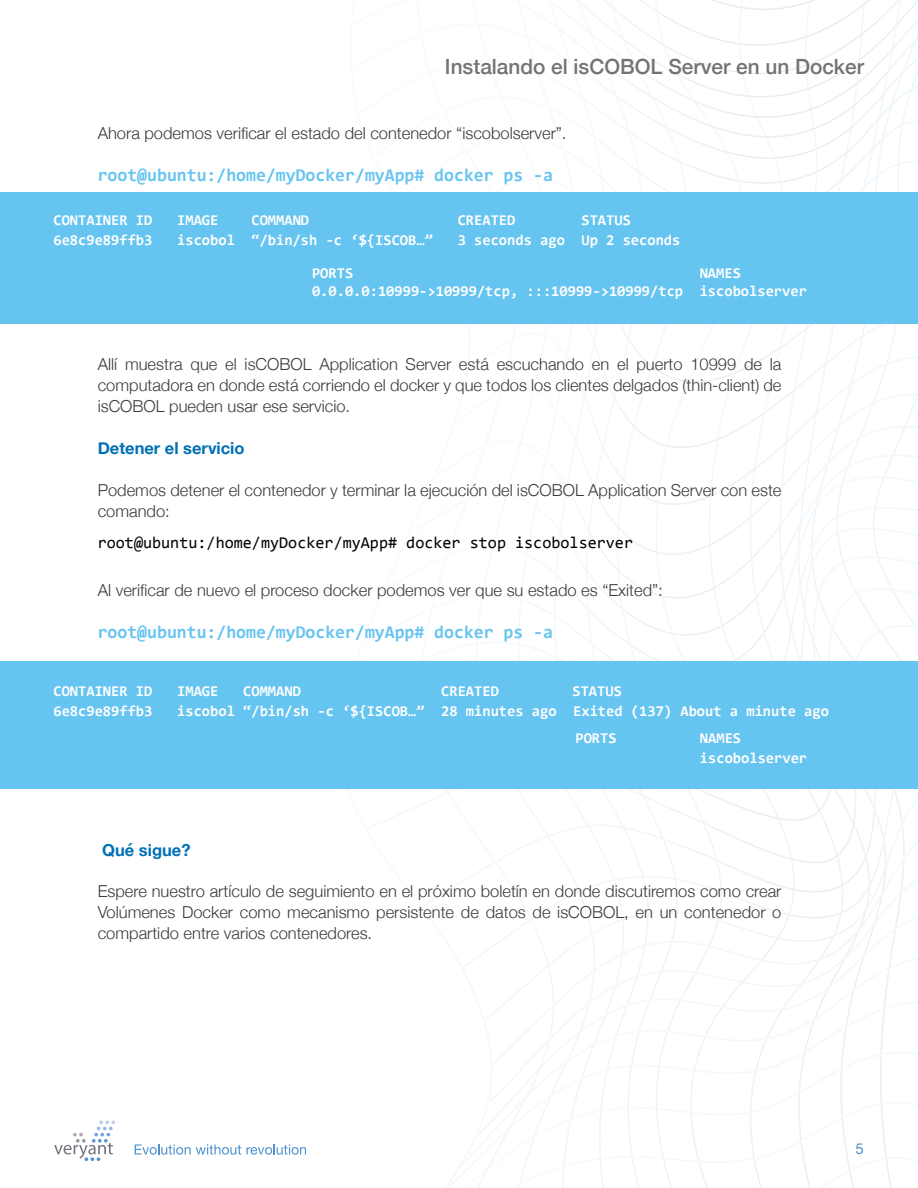
<style>
.page{position:relative;width:918px;height:1188px;background:#fff}
.page>*{position:absolute;margin:0;border:0;box-sizing:border-box;transform-origin:0 0}
.t1{font:500 21px "Helvetica Neue";color:#737373}
.t2{font:700 18px "Consolas";color:#66c4f0}
.t3{font:300 16.5px/21px "Helvetica Neue";color:#3d3b3c;text-align:justify}
.t4{font:16.5px "Consolas";color:#000}
.t5{font:700 16.5px "Helvetica Neue";color:#0070b5}
.t6{font:700 15px/18px "Consolas";color:#fff}
.t7{font:15px "Helvetica Neue LT Std";color:#4d91cf}
</style>
<div class="page">
<div style="left:0;top:192px;width:918px;height:132px;background:#66c4f0"></div>
<svg style="left:54px;top:1121px;width:61px;height:40px"></svg>
<svg style="left:135px;top:1144px;width:171px;height:11px"></svg>
<div style="left:0;top:662px;width:918px;height:127px;background:#66c4f0"></div>
<p class="t1" style="left:445px;top:50px;width:421px">Instalando el isCOBOL Server en un Docker</p>
<p class="t3" style="left:98px;top:121px;width:470px">Ahora podemos verificar el estado del contenedor “iscobolserver”.</p>
<p class="t2" style="left:98px;top:164px;width:457px">root@ubuntu:/home/myDocker/myApp# docker ps -a</p>
<p class="t6" style="left:53px;top:211px;width:101px">CONTAINER ID</p>
<p class="t6" style="left:177px;top:211px;width:43px">IMAGE</p>
<p class="t6" style="left:251px;top:211px;width:59px">COMMAND</p>
<p class="t6" style="left:458px;top:211px;width:59px">CREATED</p>
<p class="t6" style="left:581px;top:211px;width:51px">STATUS</p>
<p class="t6" style="left:53px;top:231px;width:101px">6e8c9e89ffb3</p>
<p class="t6" style="left:177px;top:231px;width:257px">iscobol “/bin/sh -c ‘${ISCOB…”</p>
<p class="t6" style="left:458px;top:231px;width:224px">3 seconds ago Up 2 seconds</p>
<p class="t6" style="left:312px;top:264px;width:496px;text-indent:388px">NAMES<br>0.0.0.0:10999-&gt;10999/tcp, :::10999-&gt;10999/tcp iscobolserver</p>
<p class="t6" style="left:312px;top:264px;width:43px">PORTS</p>
<p class="t3" style="left:98px;top:352px;width:685px">Allí muestra que el isCOBOL Application Server está escuchando en el puerto 10999 de la computadora en donde está corriendo el docker y que todos los clientes delgados (thin-client) de isCOBOL pueden usar ese servicio.</p>
<p class="t5" style="left:98px;top:435px;width:148px">Detener el servicio</p>
<p class="t3" style="left:98px;top:478px;width:685px">Podemos detener el contenedor y terminar la ejecución del isCOBOL Application Server con este comando:</p>
<p class="t4" style="left:98px;top:532px;width:537px">root@ubuntu:/home/myDocker/myApp# docker stop iscobolserver</p>
<p class="t3" style="left:98px;top:579px;width:567px">Al verificar de nuevo el proceso docker podemos ver que su estado es “Exited”:</p>
<p class="t2" style="left:98px;top:621px;width:457px">root@ubuntu:/home/myDocker/myApp# docker ps -a</p>
<p class="t6" style="left:53px;top:682px;width:101px">CONTAINER ID</p>
<p class="t6" style="left:177px;top:682px;width:43px">IMAGE</p>
<p class="t6" style="left:243px;top:682px;width:59px">COMMAND</p>
<p class="t6" style="left:441px;top:682px;width:59px">CREATED</p>
<p class="t6" style="left:572px;top:682px;width:51px">STATUS</p>
<p class="t6" style="left:53px;top:702px;width:101px">6e8c9e89ffb3</p>
<p class="t6" style="left:575px;top:697px;width:255px;line-height:27.5px;text-indent:-398px">iscobol “/bin/sh -c ‘${ISCOB…” 28 minutes ago Exited (137) About a minute ago<br>PORTS</p>
<p class="t6" style="left:700px;top:728px;width:109px;line-height:19.8px">NAMES iscobolserver</p>
<p class="t5" style="left:102px;top:837px;width:90px">Qué sigue?</p>
<p class="t3" style="left:98px;top:879px;width:685px">Espere nuestro artículo de seguimiento en el próximo boletín en donde discutiremos como crear Volúmenes Docker como mecanismo persistente de datos de isCOBOL, en un contenedor o compartido entre varios contenedores.</p>
<p class="t7" style="left:856px;top:1139px;width:10px">5</p>
</div>
